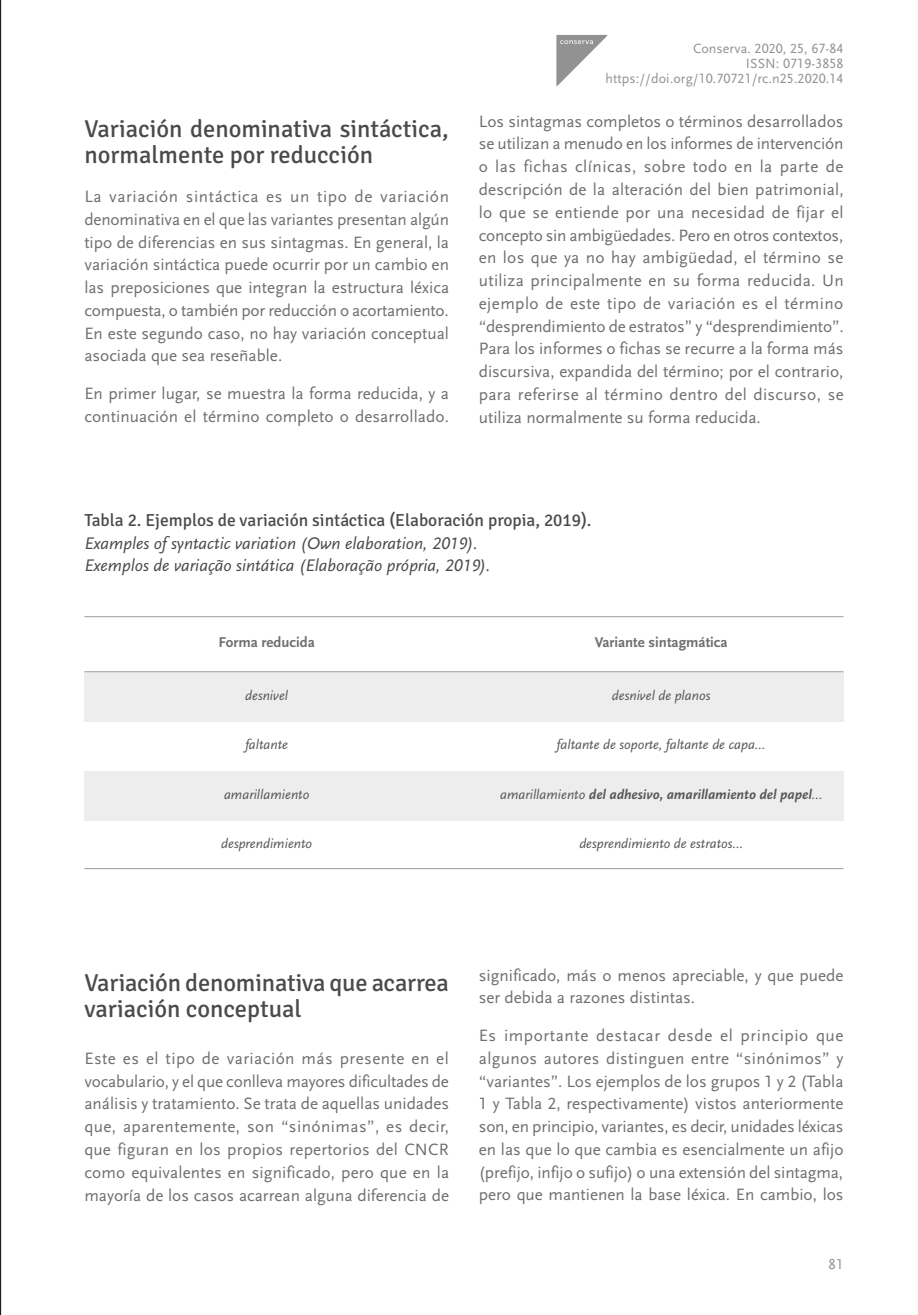
<style>
.page{position:relative;width:918px;height:1315px;background:#fff}
.page>*{position:absolute;margin:0;border:0;box-sizing:border-box;transform-origin:0 0}
.t1{font:24.5px/26.2px "Signika";color:#4a4a49}
.t2{font:17.5px/22.4px "Scala Sans Regular LF Italic";color:#4a4a49}
.t3{font:17.5px "Signika";color:#4a4a49}
.t4{font:17.15px/22.8px "Scala Sans Regular LF";color:#706f6f;text-align:justify}
.t5{font:14.88px "Scala Sans Bold LF";color:#706f6f}
.t6{font:14.88px "Scala Sans Regular LF";color:#929292}
.t7{font:14px "Scala Sans Regular LF Italic";color:#575756}
.t8{font:14px/14.9px "Scala Sans Regular LF";letter-spacing:.005em;color:#929292;text-align:right}
.t9{font:14px "Scala Sans Bold LF Italic";color:#575756}
.s1{font-family:"Scala Sans Regular LF Italic"}
</style>
<div class="page">
<svg style="left:556px;top:34px;width:52px;height:53px"></svg>
<div style="left:84px;top:672px;width:759px;height:49px;background:#ededed"></div>
<div style="left:84px;top:771px;width:759px;height:49px;background:#ededed"></div>
<hr style="left:84px;top:868px;width:759px;height:1px;background:#9d9d9c">
<hr style="left:84px;top:616px;width:759px;height:1px;background:#9d9d9c">
<hr style="left:84px;top:671px;width:759px;height:1px;background:#9d9d9c">
<hr style="left:0;top:0;width:1px;height:1315px;background:#000">
<h1 class="t1" style="left:84px;top:116px;width:366px">Variación denominativa sintáctica, normalmente por reducción</h1>
<p class="t4" style="left:84px;top:185px;width:366px">La variación sintáctica es un tipo de variación denominativa en el que las variantes presentan algún tipo de diferencias en sus sintagmas. En general, la variación sintáctica puede ocurrir por un cambio en las preposiciones que integran la estructura léxica compuesta, o también por reducción o acortamiento.<br>En este segundo caso, no hay variación conceptual asociada que sea reseñable.</p>
<p class="t4" style="left:84px;top:382px;width:366px">En primer lugar, se muestra la forma reducida, y a continuación el término completo o desarrollado.</p>
<p class="t8" style="left:605px;top:42px;width:239px">Conserva. 2020, 25, 67-84<br>ISSN: 0719-3858 https://doi.org/10.70721/rc.n25.2020.14</p>
<p class="t4" style="left:479px;top:110px;width:366px">Los sintagmas completos o términos desarrollados se utilizan a menudo en los informes de intervención o las fichas clínicas, sobre todo en la parte de descripción de la alteración del bien patrimonial, lo que se entiende por una necesidad de fijar el concepto sin ambigüedades. Pero en otros contextos, en los que ya no hay ambigüedad, el término se utiliza principalmente en su forma reducida. Un ejemplo de este tipo de variación es el término “desprendimiento de estratos” y “desprendimiento”.<br>Para los informes o fichas se recurre a la forma más discursiva, expandida del término; por el contrario, para referirse al término dentro del discurso, se utiliza normalmente su forma reducida.</p>
<p class="t3" style="left:84px;top:510px;width:509px">Tabla 2. Ejemplos de variación sintáctica (Elaboración propia, 2019).</p>
<p class="t2" style="left:84px;top:532px;width:408px">Examples of syntactic variation (Own elaboration, 2019).<br>Exemplos de variação sintática (Elaboração própria, 2019).</p>
<p class="t5" style="left:218px;top:634px;width:98px">Forma reducida</p>
<p class="t5" style="left:595px;top:634px;width:134px">Variante sintagmática</p>
<p class="t7" style="left:245px;top:687px;width:44px">desnivel</p>
<p class="t7" style="left:612px;top:687px;width:100px">desnivel de planos</p>
<p class="t7" style="left:245px;top:737px;width:44px">faltante</p>
<p class="t7" style="left:557px;top:737px;width:210px">faltante de soporte, faltante de capa…</p>
<p class="t7" style="left:224px;top:786px;width:87px">amarillamiento</p>
<p class="t9" style="left:500px;top:786px;width:324px"><span class="s1">amarillamiento</span> del adhesivo, amarillamiento del papel<span class="s1">…</span></p>
<p class="t7" style="left:221px;top:836px;width:93px">desprendimiento</p>
<p class="t7" style="left:579px;top:836px;width:165px">desprendimiento de estratos…</p>
<h1 class="t1" style="left:84px;top:970px;width:366px">Variación denominativa que acarrea variación conceptual</h1>
<p class="t4" style="left:84px;top:1047px;width:366px">Este es el tipo de variación más presente en el vocabulario, y el que conlleva mayores dificultades de análisis y tratamiento. Se trata de aquellas unidades que, aparentemente, son “sinónimas”, es decir, que figuran en los propios repertorios del CNCR como equivalentes en significado, pero que en la mayoría de los casos acarrean alguna diferencia de</p>
<p class="t4" style="left:479px;top:964px;width:366px">significado, más o menos apreciable, y que puede ser debida a razones distintas.</p>
<p class="t4" style="left:479px;top:1024px;width:366px">Es importante destacar desde el principio que algunos autores distinguen entre “sinónimos” y “variantes”. Los ejemplos de los grupos 1 y 2 (Tabla 1 y Tabla 2, respectivamente) vistos anteriormente son, en principio, variantes, es decir, unidades léxicas en las que lo que cambia es esencialmente un afijo (prefijo, infijo o sufijo) o una extensión del sintagma, pero que mantienen la base léxica. En cambio, los</p>
<p class="t6" style="left:828px;top:1255px;width:16px">81</p>
</div>
